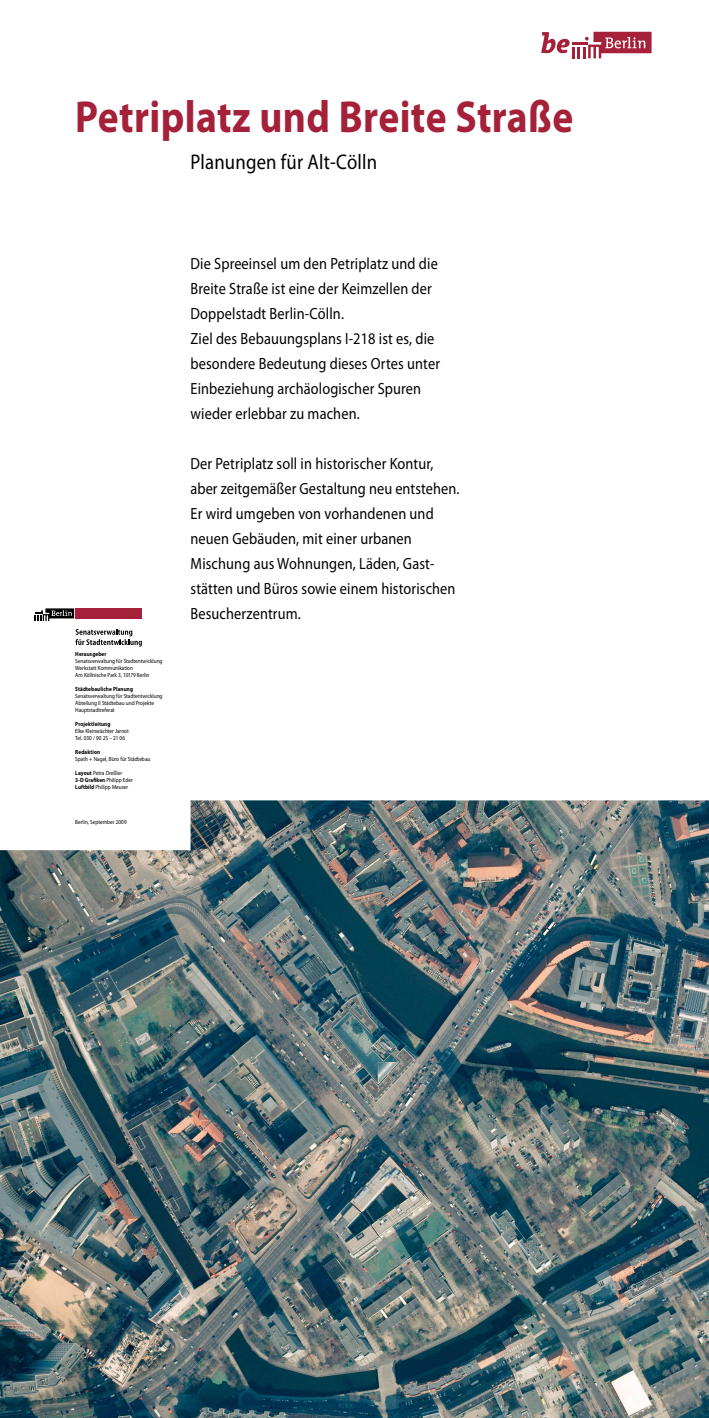
<style>
.page{position:relative;width:709px;height:1418px;background:#fff}
.page>*{position:absolute;margin:0;border:0;box-sizing:border-box;transform-origin:0 0}
.t1{font:700 45px "Myriad Pro";letter-spacing:.01em;color:#a5213a;scale:.88 1}
.t2{font:21.25px "Myriad Pro";letter-spacing:.01em;color:#000;scale:.88 1}
.t3{font:16.25px "Myriad Pro";letter-spacing:.01em;color:#000;scale:.88 1}
.t4{font:6px "Myriad Pro";color:#000;scale:.88 1}
.t5{font:700 6px "Myriad Pro";letter-spacing:.015em;color:#000;scale:.88 1}
.s1{font-weight:700}
.s2{font-weight:400}
</style>
<div class="page">
<svg style="left:541px;top:32px;width:110px;height:26px"></svg>
<svg style="left:75px;top:629px;width:67px;height:17px"></svg>
<div style="left:75px;top:608px;width:67px;height:10px;background:#a5213a"></div>
<svg style="left:35px;top:608px;width:39px;height:13px"></svg>
<img style="left:0;top:800px;width:709px;height:617px">
<h1 class="t1" style="left:75px;top:87px;width:567px">Petriplatz und Breite Straße</h1>
<h1 class="t2" style="left:190px;top:149px;width:213px">Planungen für Alt-Cölln</h1>
<h1 class="t5" style="left:75px;top:650px;width:37px">Herausgeber</h1>
<p class="t4" style="left:75px;top:657px;width:101px">Senatsverwaltung für Stadtentwicklung</p>
<p class="t4" style="left:75px;top:664px;width:67px">Werkstatt Kommunikation</p>
<p class="t4" style="left:75px;top:671px;width:86px">Am Köllnische Park 3, 10179 Berlin</p>
<h1 class="t5" style="left:75px;top:685px;width:67px">Städtebauliche Planung</h1>
<p class="t4" style="left:75px;top:692px;width:101px">Senatsverwaltung für Stadtentwicklung</p>
<p class="t4" style="left:75px;top:699px;width:91px">Abteilung II Städtebau und Projekte</p>
<p class="t4" style="left:75px;top:706px;width:46px">Hauptstadtreferat</p>
<h1 class="t5" style="left:75px;top:720px;width:41px">Projektleitung</h1>
<p class="t4" style="left:75px;top:727px;width:62px">Elke Kleinwächter Jarnot</p>
<p class="t4" style="left:75px;top:734px;width:58px">Tel. 030 / 90 25 – 21 06</p>
<h1 class="t5" style="left:75px;top:748px;width:30px">Redaktion</h1>
<p class="t4" style="left:75px;top:755px;width:87px">Spath + Nagel, Büro für Städtebau</p>
<p class="t4" style="left:75px;top:769px;width:55px"><span class="s1">Layout</span> Petra Dreßler</p>
<h1 class="t5" style="left:75px;top:776px;width:67px">3-D Grafiken <span class="s2">Philipp Eder</span></h1>
<p class="t4" style="left:75px;top:783px;width:62px"><span class="s1">Luftbild</span> Philipp Meuser</p>
<p class="t4" style="left:75px;top:818px;width:60px">Berlin, September 2009</p>
<p class="t3" style="left:190px;top:254px;width:282px">Die Spreeinsel um den Petriplatz und die</p>
<p class="t3" style="left:190px;top:279px;width:276px">Breite Straße ist eine der Keimzellen der</p>
<p class="t3" style="left:190px;top:304px;width:176px">Doppelstadt Berlin-Cölln.</p>
<p class="t3" style="left:190px;top:329px;width:278px">Ziel des Bebauungsplans I-218 ist es, die</p>
<p class="t3" style="left:190px;top:354px;width:285px">besondere Bedeutung dieses Ortes unter</p>
<p class="t3" style="left:190px;top:379px;width:263px">Einbeziehung archäologischer Spuren</p>
<p class="t3" style="left:190px;top:404px;width:194px">wieder erlebbar zu machen.</p>
<p class="t3" style="left:190px;top:454px;width:278px">Der Petriplatz soll in historischer Kontur,</p>
<p class="t3" style="left:190px;top:479px;width:307px">aber zeitgemäßer Gestaltung neu entstehen.</p>
<p class="t3" style="left:190px;top:504px;width:278px">Er wird umgeben von vorhandenen und</p>
<p class="t3" style="left:190px;top:529px;width:253px">neuen Gebäuden, mit einer urbanen</p>
<p class="t3" style="left:190px;top:554px;width:278px">Mischung aus Wohnungen, Läden, Gast-</p>
<p class="t3" style="left:190px;top:579px;width:303px">stätten und Büros sowie einem historischen</p>
<h1 class="t3" style="left:190px;top:604px;width:127px">Besucherzentrum.</h1>
</div>
